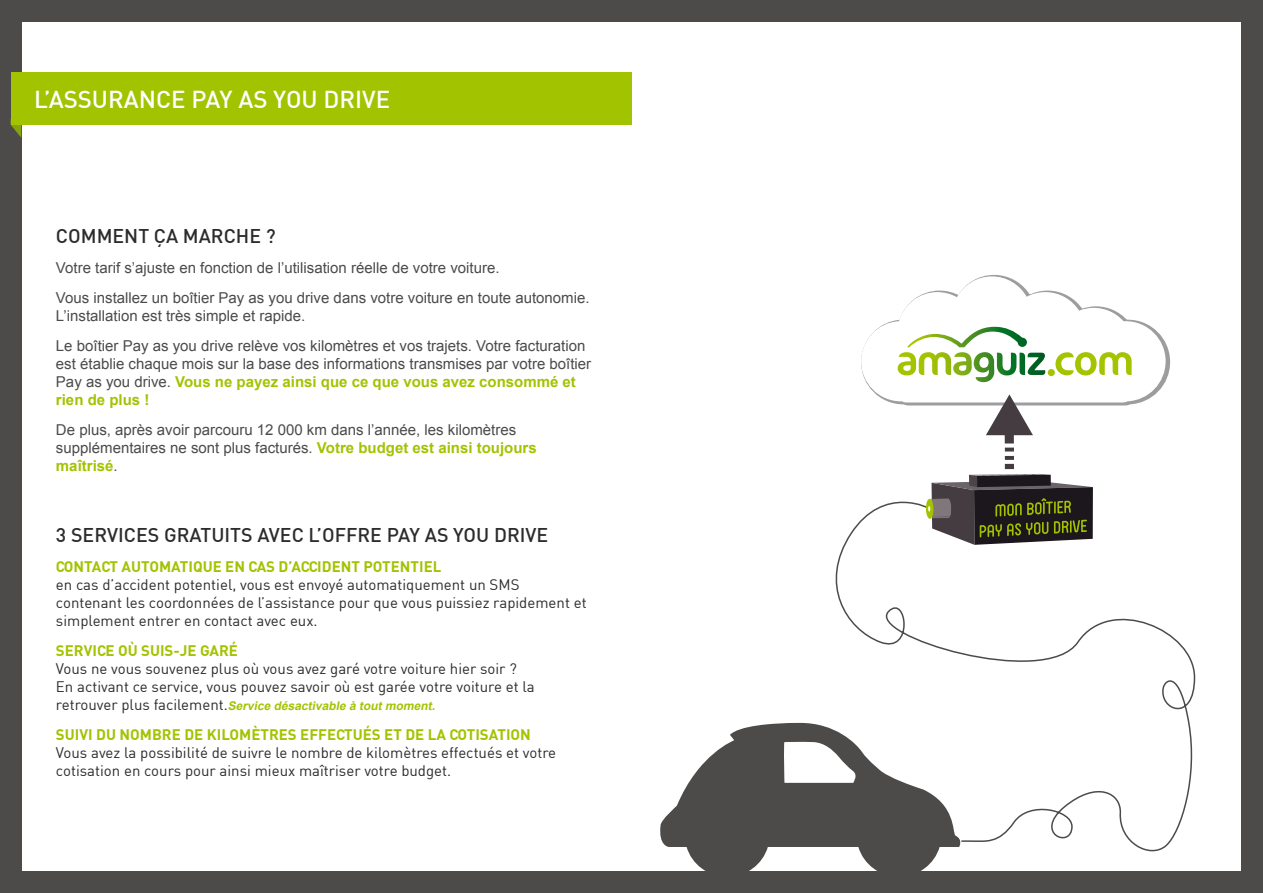
<style>
.page{position:relative;width:1263px;height:893px;background:#fff}
.page>*{position:absolute;margin:0;border:0;box-sizing:border-box;transform-origin:0 0}
.t1{font:500 24px "DIN";color:#fff}
.t2{font:500 19.5px "DIN";color:#2d2c2c}
.t3{font:15px/18px "Arial";color:#4c4b4a}
.t4{font:15px/18px "DIN";color:#2d2c2c}
.t5{font:700 15px "DIN";color:#a2c300}
.t6{font:italic 700 12px "Arial";color:#a2c300}
.s1{font-weight:700;color:#a2c300}
.s2{font-family:"DIN";font-weight:400;font-style:normal;font-size:15px;color:#2d2c2c}
</style>
<div class="page">
<div style="left:0;top:0;width:1263px;height:21px;background:#4c4b4a"></div>
<div style="left:0;top:872px;width:1263px;height:21px;background:#4c4b4a"></div>
<div style="left:0;top:21px;width:21px;height:861px;background:#4c4b4a"></div>
<div style="left:1242px;top:21px;width:21px;height:861px;background:#4c4b4a"></div>
<svg style="left:11px;top:125px;width:10px;height:12px"></svg>
<div style="left:11px;top:72px;width:620px;height:53px;background:#a2c300"></div>
<svg style="left:658px;top:723px;width:305px;height:149px;fill:#4c4b4a"></svg>
<svg style="left:782px;top:739px;width:36px;height:46px"></svg>
<svg style="left:818px;top:500px;width:378px;height:360px"></svg>
<svg style="left:926px;top:499px;width:7px;height:20px"></svg>
<svg style="left:928px;top:474px;width:165px;height:71px;background:#565548"></svg>
<div style="left:1005px;top:464px;width:9px;height:5px;background:#443c41"></div>
<svg style="left:861px;top:275px;width:310px;height:185px"></svg>
<h1 class="t1" style="left:34px;top:84px;width:358px">L’ASSURANCE PAY AS YOU DRIVE</h1>
<h2 class="t2" style="left:56px;top:224px;width:221px">COMMENT ÇA MARCHE ?</h2>
<p class="t3" style="left:56px;top:253px;width:535px;line-height:30px">Votre tarif s’ajuste en fonction de l’utilisation réelle de votre voiture.<br>Vous installez un boîtier Pay as you drive dans votre voiture en toute autonomie.</p>
<p class="t3" style="left:56px;top:301px;width:531px;line-height:30px">L’installation est très simple et rapide.<br>Le boîtier Pay as you drive relève vos kilomètres et vos trajets. Votre facturation</p>
<p class="t3" style="left:56px;top:355px;width:537px">est établie chaque mois sur la base des informations transmises par votre boîtier<br>Pay as you drive. <span class="s1">Vous ne payez ainsi que ce que vous avez consommé et rien de plus !</span></p>
<p class="t3" style="left:56px;top:421px;width:482px">De plus, après avoir parcouru 12 000 km dans l’année, les kilomètres supplémentaires ne sont plus facturés. <span class="s1">Votre budget est ainsi toujours maîtrisé</span>.</p>
<h2 class="t2" style="left:56px;top:522px;width:494px">3 SERVICES GRATUITS AVEC L’OFFRE PAY AS YOU DRIVE</h2>
<p class="t5" style="left:56px;top:557px;width:387px">CONTACT AUTOMATIQUE EN CAS D’ACCIDENT POTENTIEL</p>
<p class="t4" style="left:56px;top:575px;width:532px">en cas d’accident potentiel, vous est envoyé automatiquement un SMS contenant les coordonnées de l’assistance pour que vous puissiez rapidement et simplement entrer en contact avec eux.</p>
<p class="t5" style="left:56px;top:641px;width:183px">SERVICE OÙ SUIS-JE GARÉ</p>
<p class="t4" style="left:56px;top:659px;width:480px">Vous ne vous souvenez plus où vous avez garé votre voiture hier soir ?<br>En activant ce service, vous pouvez savoir où est garée votre voiture et la</p>
<p class="t6" style="left:56px;top:698px;width:384px"><span class="s2">re t ro u v e r p l u s f a c i l e m e n t .</span> Service désactivable à toutmoment.</p>
<p class="t5" style="left:56px;top:725px;width:476px">SUIVI DU NOMBRE DE KILOMÈTRES EFFECTUÉS ET DE LA COTISATION</p>
<p class="t4" style="left:56px;top:743px;width:502px">Vous avez la possibilité de suivre le nombre de kilomètres effectués et votre cotisation en cours pour ainsi mieux maîtriser votre budget.</p>
</div>
